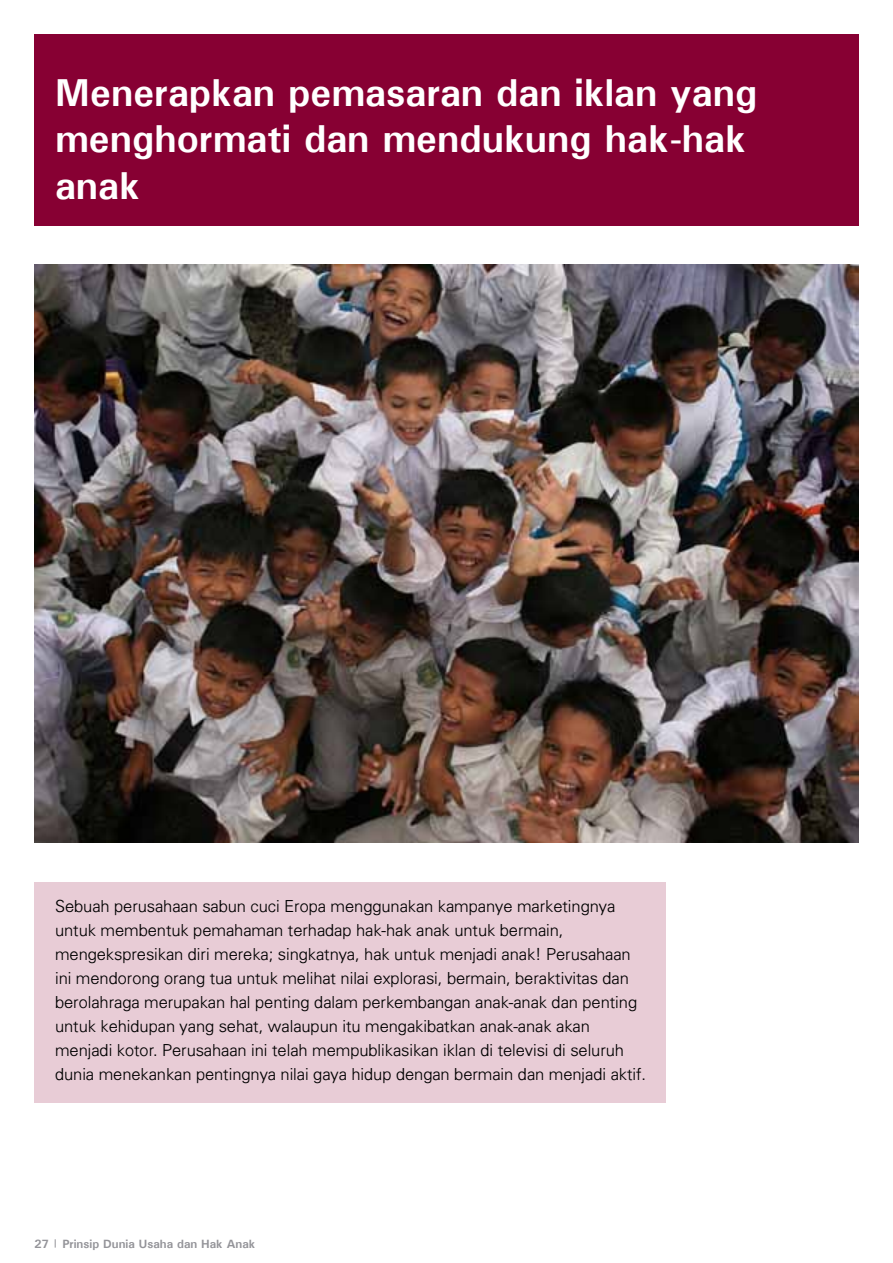
<style>
.page{position:relative;width:893px;height:1263px;background:#fff}
.page>*{position:absolute;margin:0;border:0;box-sizing:border-box;transform-origin:0 0}
.t1{font:700 39px/46.8px "Univers";color:#fff}
.t2{font:300 16.5px/24px "Univers";color:#000}
.t3{font:700 12px "Univers";color:#949499}
</style>
<div class="page">
<div style="left:34px;top:34px;width:825px;height:191px;background:#870033"></div>
<div style="left:34px;top:882px;width:631px;height:221px;background:#e8ccd6"></div>
<img style="left:34px;top:264px;width:825px;height:579px">
<h1 class="t1" style="left:55px;top:68px;width:704px">Menerapkan pemasaran dan iklan yang menghormati dan mendukung hak-hak anak</h1>
<p class="t2" style="left:55px;top:893px;width:593px">Sebuah perusahaan sabun cuci Eropa menggunakan kampanye marketingnya untuk membentuk pemahaman terhadap hak-hak anak untuk bermain, mengekspresikan diri mereka; singkatnya, hak untuk menjadi anak! Perusahaan ini mendorong orang tua untuk melihat nilai explorasi, bermain, beraktivitas dan berolahraga merupakan hal penting dalam perkembangan anak-anak dan penting untuk kehidupan yang sehat, walaupun itu mengakibatkan anak-anak akan menjadi kotor. Perusahaan ini telah mempublikasikan iklan di televisi di seluruh dunia menekankan pentingnya nilai gaya hidup dengan bermain dan menjadi aktif.</p>
<p class="t3" style="left:34px;top:1236px;width:223px">27 Prinsip Dunia Usaha dan Hak Anak</p>
</div>
